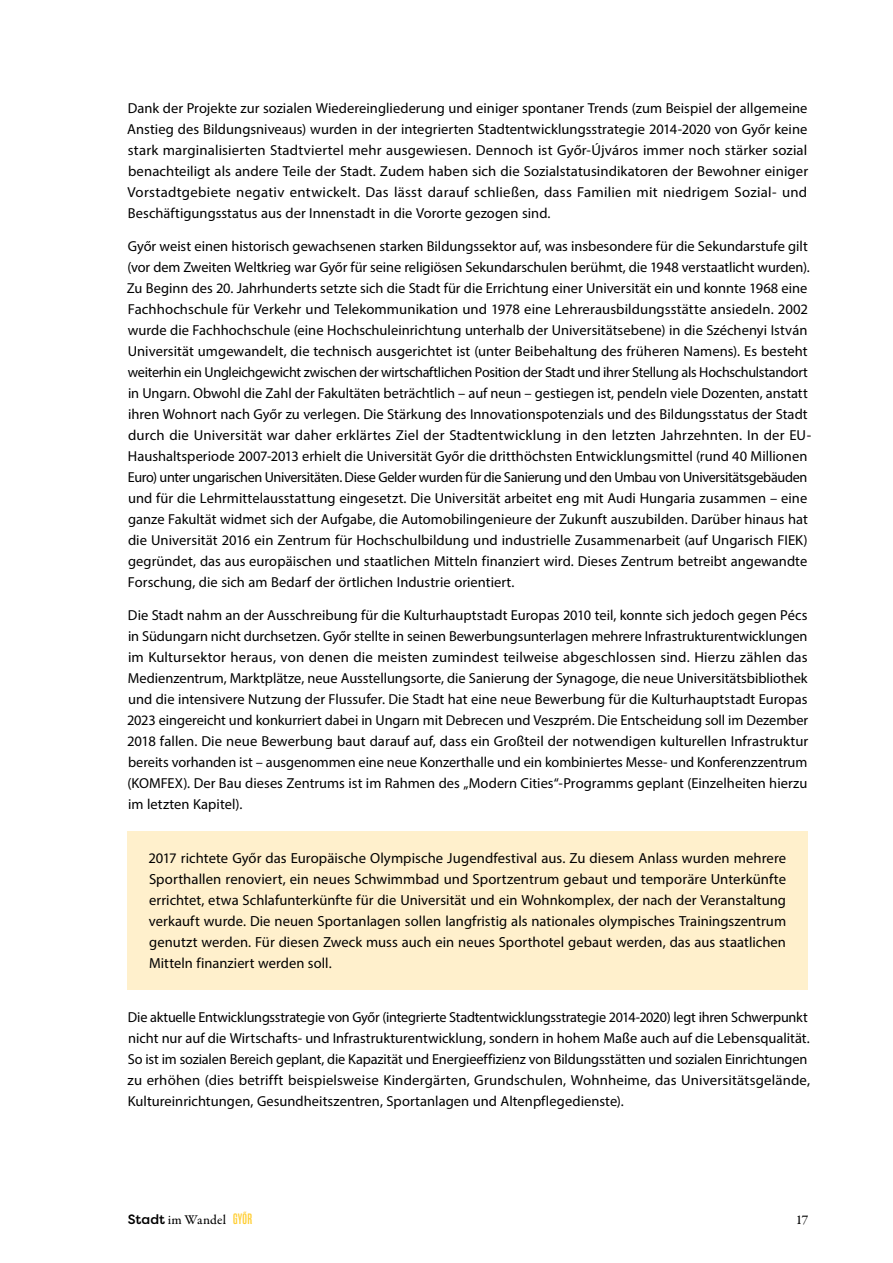
<style>
.page{position:relative;width:893px;height:1263px;background:#fff}
.page>*{position:absolute;margin:0;border:0;box-sizing:border-box;transform-origin:0 0}
.t1{font:14.7px/21px "Myriad Pro";letter-spacing:.005em;color:#000;text-align:justify}
.t2{font:14.55px/21px "Myriad Pro";color:#000;text-align:justify}
.t3{font:500 13.5px "Garamond Premr Pro";letter-spacing:.015em;color:#000}
.s1{font-family:"Filson Pro"}
.s2{font-family:"Rama Gothic M";font-weight:600;font-size:15px;color:#ffce32}
</style>
<div class="page">
<div style="left:128px;top:831px;width:680px;height:158px;background:#fff0cc"></div>
<p class="t2" style="left:127px;top:97px;width:682px">Dank der Projekte zur sozialen Wiedereingliederung und einiger spontaner Trends (zum Beispiel der allgemeine Anstieg des Bildungsniveaus) wurden in der integrierten Stadtentwicklungsstrategie 2014-2020 von Győr keine stark marginalisierten Stadtviertel mehr ausgewiesen. Dennoch ist Győr-Újváros immer noch stärker sozial benachteiligt als andere Teile der Stadt. Zudem haben sich die Sozialstatusindikatoren der Bewohner einiger Vorstadtgebiete negativ entwickelt. Das lässt darauf schließen, dass Familien mit niedrigem Sozial- und Beschäftigungsstatus aus der Innenstadt in die Vororte gezogen sind.</p>
<p class="t2" style="left:127px;top:235px;width:686px;text-align:left">Győr weist einen historisch gewachsenen starken Bildungssektor auf, was insbesondere für die Sekundarstufe gilt (vor dem Zweiten Weltkrieg war Győr für seine religiösen Sekundarschulen berühmt, die 1948 verstaatlicht wurden).<br>Zu Beginn des 20. Jahrhunderts setzte sich die Stadt für die Errichtung einer Universität ein und konnte 1968 eine Fachhochschule für Verkehr und Telekommunikation und 1978 eine Lehrerausbildungsstätte ansiedeln. 2002 wurde die Fachhochschule (eine Hochschuleinrichtung unterhalb der Universitätsebene) in die Széchenyi István Universität umgewandelt, die technisch ausgerichtet ist (unter Beibehaltung des früheren Namens). Es besteht weiterhin ein Ungleichgewicht zwischen der wirtschaftlichen Position der Stadt und ihrer Stellung als Hochschulstandort in Ungarn. Obwohl die Zahl der Fakultäten beträchtlich – auf neun – gestiegen ist, pendeln viele Dozenten, anstatt ihren Wohnort nach Győr zu verlegen. Die Stärkung des Innovationspotenzials und des Bildungsstatus der Stadt durch die Universität war daher erklärtes Ziel der Stadtentwicklung in den letzten Jahrzehnten. In der EU-Haushaltsperiode 2007-2013 erhielt die Universität Győr die dritthöchsten Entwicklungsmittel (rund 40 Millionen Euro) unter ungarischen Universitäten. Diese Gelder wurden für die Sanierung und den Umbau von Universitätsgebäuden und für die Lehrmittelausstattung eingesetzt. Die Universität arbeitet eng mit Audi Hungaria zusammen – eine ganze Fakultät widmet sich der Aufgabe, die Automobilingenieure der Zukunft auszubilden. Darüber hinaus hat die Universität 2016 ein Zentrum für Hochschulbildung und industrielle Zusammenarbeit (auf Ungarisch FIEK) gegründet, das aus europäischen und staatlichen Mitteln finanziert wird. Dieses Zentrum betreibt angewandte Forschung, die sich am Bedarf der örtlichen Industrie orientiert.</p>
<p class="t2" style="left:127px;top:604px;width:683px">Die Stadt nahm an der Ausschreibung für die Kulturhauptstadt Europas 2010 teil, konnte sich jedoch gegen Pécs in Südungarn nicht durchsetzen. Győr stellte in seinen Bewerbungsunterlagen mehrere Infrastrukturentwicklungen im Kultursektor heraus, von denen die meisten zumindest teilweise abgeschlossen sind. Hierzu zählen das Medienzentrum, Marktplätze, neue Ausstellungsorte, die Sanierung der Synagoge, die neue Universitätsbibliothek und die intensivere Nutzung der Flussufer. Die Stadt hat eine neue Bewerbung für die Kulturhauptstadt Europas 2023 eingereicht und konkurriert dabei in Ungarn mit Debrecen und Veszprém. Die Entscheidung soll im Dezember 2018 fallen. Die neue Bewerbung baut darauf auf, dass ein Großteil der notwendigen kulturellen Infrastruktur bereits vorhanden ist – ausgenommen eine neue Konzerthalle und ein kombiniertes Messe- und Konferenzzentrum (KOMFEX). Der Bau dieses Zentrums ist im Rahmen des „Modern Cities“-Programms geplant (Einzelheiten hierzu im letzten Kapitel).</p>
<p class="t1" style="left:148px;top:847px;width:639px">2017 richtete Győr das Europäische Olympische Jugendfestival aus. Zu diesem Anlass wurden mehrere Sporthallen renoviert, ein neues Schwimmbad und Sportzentrum gebaut und temporäre Unterkünfte errichtet, etwa Schlafunterkünfte für die Universität und ein Wohnkomplex, der nach der Veranstaltung verkauft wurde. Die neuen Sportanlagen sollen langfristig als nationales olympisches Trainingszentrum genutzt werden. Für diesen Zweck muss auch ein neues Sporthotel gebaut werden, das aus staatlichen Mitteln finanziert werden soll.</p>
<p class="t2" style="left:128px;top:1006px;width:684px;text-align:left">Die aktuelle Entwicklungsstrategie von Győr (integrierte Stadtentwicklungsstrategie 2014-2020) legt ihren Schwerpunkt nicht nur auf die Wirtschafts- und Infrastrukturentwicklung, sondern in hohem Maße auch auf die Lebensqualität.<br>So ist im sozialen Bereich geplant, die Kapazität und Energieeffizienz von Bildungsstätten und sozialen Einrichtungen zu erhöhen (dies betrifft beispielsweise Kindergärten, Grundschulen, Wohnheime, das Universitätsgelände, Kultureinrichtungen, Gesundheitszentren, Sportanlagen und Altenpflegedienste).</p>
<p class="t3" style="left:128px;top:1212px;width:126px"><span class="s1">Stadt</span> im Wandel <span class="s2">GYŐR</span></p>
<p class="t3" style="left:796px;top:1212px;width:14px">17</p>
</div>
